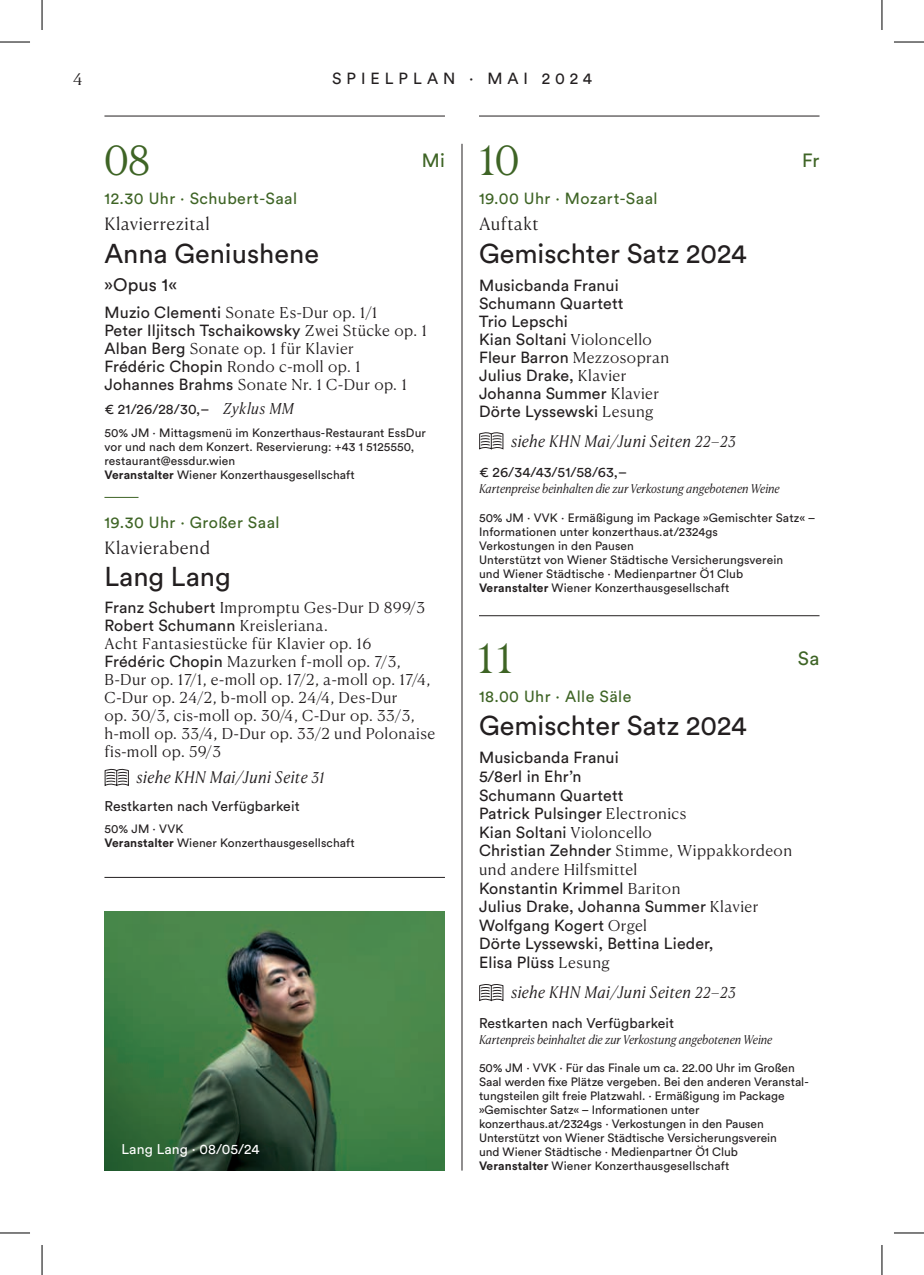
<style>
.page{position:relative;width:924px;height:1275px;background:#fff}
.page>*{position:absolute;margin:0;border:0;box-sizing:border-box;transform-origin:0 0}
.t1{font:300 40px "Canela Text";color:#3e6425}
.t2{font:27px "Circular Pro";color:#231f20}
.t3{font:19px "Circular Pro";color:#3e6425}
.t4{font:18px "Circular Pro";color:#231f20}
.t5{font:300 17px "Canela Text";letter-spacing:.025em;color:#231f20}
.t6{font:16px/18.6px "Circular Pro";letter-spacing:.01em;color:#231f20}
.t7{font:16px "Circular Pro";letter-spacing:.03em;color:#3e6425}
.t8{font:italic 300 16px "Canela Text";letter-spacing:.03em;color:#231f20}
.t9{font:16px "Circular Pro";letter-spacing:.31em;color:#231f20}
.t10{font:300 16px "Canela Text";color:#231f20}
.t11{font:300 15px/18px "Canela Text";letter-spacing:.03em;color:#231f20}
.t12{font:14px "Circular Pro";letter-spacing:.01em;color:#231f20}
.t13{font:14px "Circular Pro";letter-spacing:.01em;color:#fff}
.t14{font:12px/14px "Circular Pro";letter-spacing:.005em;color:#231f20}
.t15{font:italic 300 12px "Canela Text";color:#231f20}
.s1{font-family:"Circular Pro";font-weight:400;font-size:16px}
.s2{font-family:"Canela Text";font-weight:300;font-size:15px}
.s3{font-family:"Canela Text";font-weight:300;font-style:italic;font-size:15px}
.s4{font-weight:700}
.s5{font-size:15px}
</style>
<div class="page">
<hr style="left:104px;top:116px;width:341px;height:1px;background:#231f20">
<hr style="left:479px;top:116px;width:340px;height:1px;background:#231f20">
<hr style="left:461px;top:144px;width:1px;height:1026px;background:#231f20">
<hr style="left:479px;top:615px;width:340px;height:1px;background:#231f20">
<svg style="left:479px;top:432px;width:24px;height:17px"></svg>
<svg style="left:479px;top:984px;width:24px;height:17px"></svg>
<hr style="left:104px;top:497px;width:34px;height:1px;background:#3e6425">
<svg style="left:104px;top:769px;width:25px;height:17px"></svg>
<hr style="left:104px;top:877px;width:341px;height:1px;background:#231f20">
<img style="left:104px;top:911px;width:341px;height:259px">
<hr style="left:0;top:42px;width:30px;height:1px;background:#000">
<hr style="left:893px;top:42px;width:30px;height:1px;background:#000">
<hr style="left:0;top:1232px;width:30px;height:1px;background:#000">
<hr style="left:893px;top:1232px;width:30px;height:1px;background:#000">
<hr style="left:42px;top:0;width:1px;height:30px;background:#000">
<hr style="left:42px;top:1245px;width:1px;height:30px;background:#000">
<hr style="left:881px;top:0;width:1px;height:30px;background:#000">
<hr style="left:881px;top:1245px;width:1px;height:30px;background:#000">
<h3 class="t10" style="left:73px;top:65px;width:11px">4</h3>
<h3 class="t9" style="left:332px;top:68px;width:261px">SPIELPLAN · MAI 2024</h3>
<h1 class="t1" style="left:104px;top:126px;width:48px">08</h1>
<h3 class="t3" style="left:421px;top:148px;width:25px">Mi</h3>
<h3 class="t7" style="left:104px;top:188px;width:194px">12.30 Uhr · Schubert-Saal</h3>
<h3 class="t5" style="left:104px;top:209px;width:107px">Klavierrezital</h3>
<h2 class="t2" style="left:104px;top:235px;width:216px">Anna Geniushene</h2>
<h3 class="t4" style="left:104px;top:273px;width:74px">»Opus 1«</h3>
<p class="t11" style="left:104px;top:301px;width:274px"><span class="s1">Muzio Clementi</span> Sonate Es-Dur op. 1/1</p>
<h3 class="t6" style="left:104px;top:320px;width:324px">Peter Iljitsch Tschaikowsky <span class="s2">Zwei Stücke op. 1</span></h3>
<p class="t11" style="left:104px;top:337px;width:304px"><span class="s1">Alban Berg</span> Sonate op. 1 für Klavier<br><span class="s1">Frédéric Chopin</span> Rondo c-moll op. 1<br><span class="s1">Johannes Brahms</span> Sonate Nr. 1 C-Dur op. 1</p>
<p class="t12" style="left:104px;top:400px;width:191px">€ 21/26/28/30,– <span class="s3">Zyklus MM</span></p>
<p class="t14" style="left:104px;top:425px;width:323px">50% JM · Mittagsmenü im Konzerthaus-Restaurant EssDur vor und nach dem Konzert. Reservierung: +43 1 5125550, restaurant@essdur.wien<br><span class="s4">Veranstalter</span> Wiener Konzerthausgesellschaft</p>
<h3 class="t7" style="left:104px;top:511px;width:176px">19.30 Uhr · Großer Saal</h3>
<h3 class="t5" style="left:104px;top:533px;width:107px">Klavierabend</h3>
<h2 class="t2" style="left:104px;top:559px;width:128px">Lang Lang</h2>
<p class="t11" style="left:104px;top:596px;width:322px"><span class="s1">Franz Schubert</span> Impromptu Ges-Dur D 899/3</p>
<h3 class="t6" style="left:104px;top:615px;width:225px">Robert Schumann <span class="s2">Kreisleriana.</span></h3>
<p class="t11" style="left:104px;top:632px;width:332px">Acht Fantasiestücke für Klavier op. 16<br><span class="s1">Frédéric Chopin</span> Mazurken f-moll op. 7/3, B-Dur op. 17/1, e-moll op. 17/2, a-moll op. 17/4, C-Dur op. 24/2, b-moll op. 24/4, Des-Dur<br>op. 30/3, cis-moll op. 30/4, C-Dur op. 33/3, h-moll op. 33/4, D-Dur op. 33/2 und Polonaise fis-moll op. 59/3</p>
<h3 class="t8" style="left:136px;top:763px;width:189px">siehe KHN Mai/Juni Seite <span class="s5">31</span></h3>
<p class="t12" style="left:104px;top:796px;width:197px">Restkarten nach Verfügbarkeit</p>
<p class="t14" style="left:104px;top:821px;width:252px">50% JM · VVK<br><span class="s4">Veranstalter</span> Wiener Konzerthausgesellschaft</p>
<p class="t13" style="left:121px;top:1139px;width:139px">Lang Lang · 08/05/24</p>
<h1 class="t1" style="left:475px;top:126px;width:46px">10</h1>
<h3 class="t3" style="left:801px;top:148px;width:19px">Fr</h3>
<h3 class="t7" style="left:479px;top:188px;width:180px">19.00 Uhr · Mozart-Saal</h3>
<h3 class="t5" style="left:479px;top:209px;width:61px">Auftakt</h3>
<h2 class="t2" style="left:479px;top:235px;width:269px">Gemischter Satz 2024</h2>
<h3 class="t6" style="left:479px;top:276px;width:191px;line-height:18px">Musicbanda Franui<br>Schumann Quartett<br>Trio Lepschi<br>Kian Soltani <span class="s2">Violoncello<br></span>Fleur Barron <span class="s2">Mezzosopran<br></span>Julius Drake, <span class="s2">Klavier<br></span>Johanna Summer <span class="s2">Klavier<br></span>Dörte Lyssewski <span class="s2">Lesung</span></h3>
<h3 class="t8" style="left:511px;top:427px;width:226px">siehe KHN Mai/Juni Seiten <span class="s5">22</span>–<span class="s5">23</span></h3>
<p class="t12" style="left:479px;top:463px;width:149px">€ 26/34/43/51/58/63,–</p>
<p class="t15" style="left:479px;top:478px;width:302px">Kartenpreise beinhalten die zur Verkostung angebotenen Weine</p>
<p class="t14" style="left:479px;top:510px;width:338px">50% JM · VVK · Ermäßigung im Package »Gemischter Satz« – Informationen unter konzerthaus.at/2324gs<br>Verkostungen in den Pausen<br>Unterstützt von Wiener Städtische Versicherungsverein<br>und Wiener Städtische · Medienpartner Ö1 Club <span class="s4">Veranstalter</span> Wiener Konzerthausgesellschaft</p>
<h1 class="t1" style="left:473px;top:623px;width:45px">11</h1>
<h3 class="t3" style="left:797px;top:645px;width:23px">Sa</h3>
<h3 class="t7" style="left:479px;top:686px;width:154px">18.00 Uhr · Alle Säle</h3>
<h2 class="t2" style="left:479px;top:707px;width:269px">Gemischter Satz 2024</h2>
<h3 class="t6" style="left:479px;top:747px;width:209px">Musicbanda Franui<br>5/8erl in Ehr’n<br>Schumann Quartett<br>Patrick Pulsinger <span class="s2">Electronics<br></span>Kian Soltani <span class="s2">Violoncello</span></h3>
<p class="t11" style="left:479px;top:840px;width:314px;line-height:18.6px"><span class="s1">Christian Zehnder</span> Stimme, Wippakkordeon und andere Hilfsmittel</p>
<h3 class="t6" style="left:479px;top:878px;width:281px">Konstantin Krimmel <span class="s2">Bariton<br></span>Julius Drake, Johanna Summer <span class="s2">Klavier<br></span>Wolfgang Kogert <span class="s2">Orgel<br></span>Dörte Lyssewski, Bettina Lieder,<br>Elisa Plüss <span class="s2">Lesung</span></h3>
<h3 class="t8" style="left:511px;top:978px;width:226px">siehe KHN Mai/Juni Seiten <span class="s5">22</span>–<span class="s5">23</span></h3>
<p class="t12" style="left:479px;top:1013px;width:197px">Restkarten nach Verfügbarkeit</p>
<p class="t15" style="left:479px;top:1029px;width:295px">Kartenpreis beinhaltet die zur Verkostung angebotenen Weine</p>
<p class="t14" style="left:479px;top:1060px;width:331px">50% JM · VVK · Für das Finale um ca. 22.00 Uhr im Großen Saal werden fixe Plätze vergeben. Bei den anderen Veranstal&shy;tungsteilen gilt freie Platzwahl. · Ermäßigung im Package »Gemischter Satz« – Informationen unter konzerthaus.at/2324gs · Verkostungen in den Pausen Unterstützt von Wiener Städtische Versicherungsverein<br>und Wiener Städtische · Medienpartner Ö1 Club <span class="s4">Veranstalter</span> Wiener Konzerthausgesellschaft</p>
</div>
